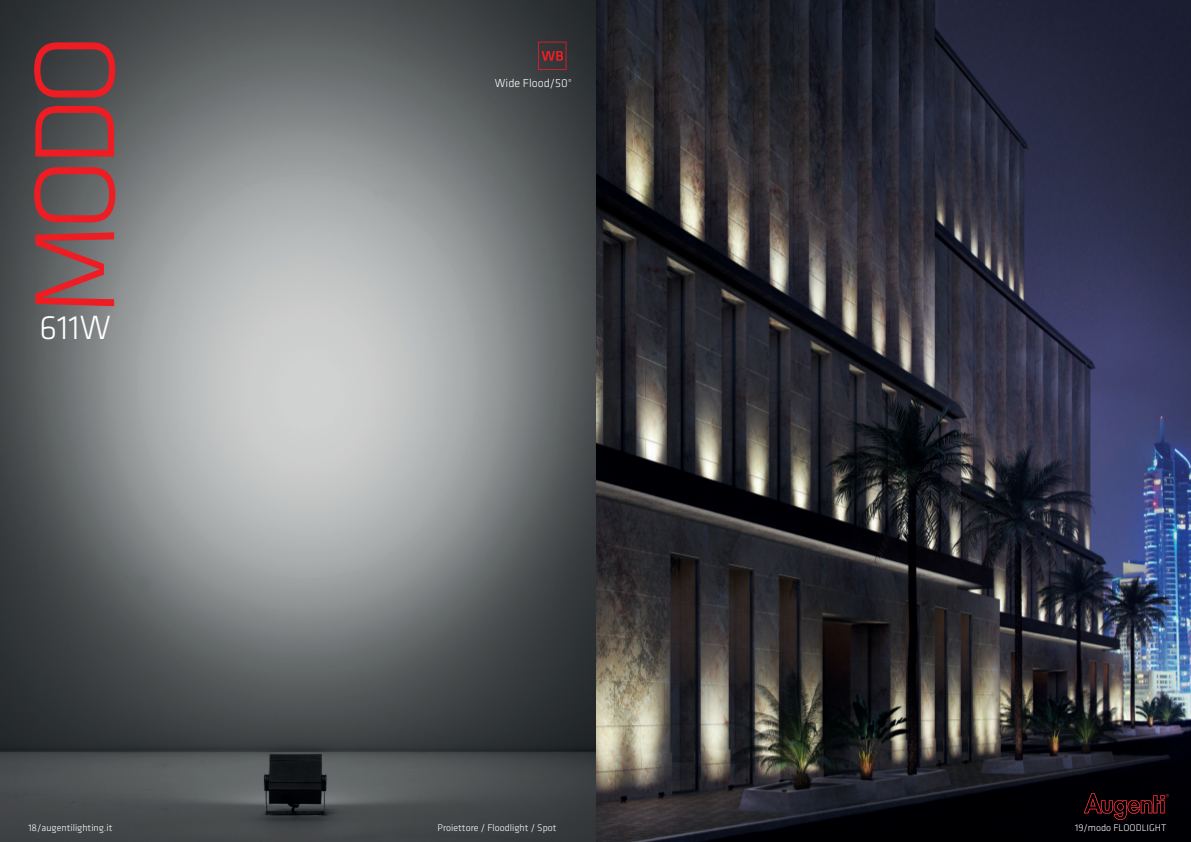
<style>
.page{position:relative;width:1191px;height:842px;background:#fff}
.page>*{position:absolute;margin:0;border:0;box-sizing:border-box;transform-origin:0 0}
.t1{font:300 118.2px "Klavika";color:#ee1d23}
.t2{font:300 34.8px "Klavika";color:#fff}
.t3{font:300 12px "Klavika";color:#fff}
.t4{font:300 10px "Klavika";color:#fff}
</style>
<div class="page">
<img style="left:0;top:0;width:1190px;height:842px">
<svg style="left:1083px;top:793px;width:85px;height:27px;background:#29080c"></svg>
<svg style="left:538px;top:42px;width:28px;height:28px"></svg>
<h1 class="t1" style="left:32px;top:316px;width:284px;rotate:-90deg">MODO</h1>
<h2 class="t2" style="left:39px;top:315px;width:73px">611W</h2>
<p class="t3" style="left:495px;top:78px;width:79px">Wide Flood/50°</p>
<p class="t4" style="left:28px;top:824px;width:86px">18/augentilighting.it</p>
<p class="t4" style="left:437px;top:824px;width:120px">Proiettore / Floodlight / Spot</p>
<p class="t4" style="left:1075px;top:824px;width:93px">19/modo FLOODLIGHT</p>
</div>
